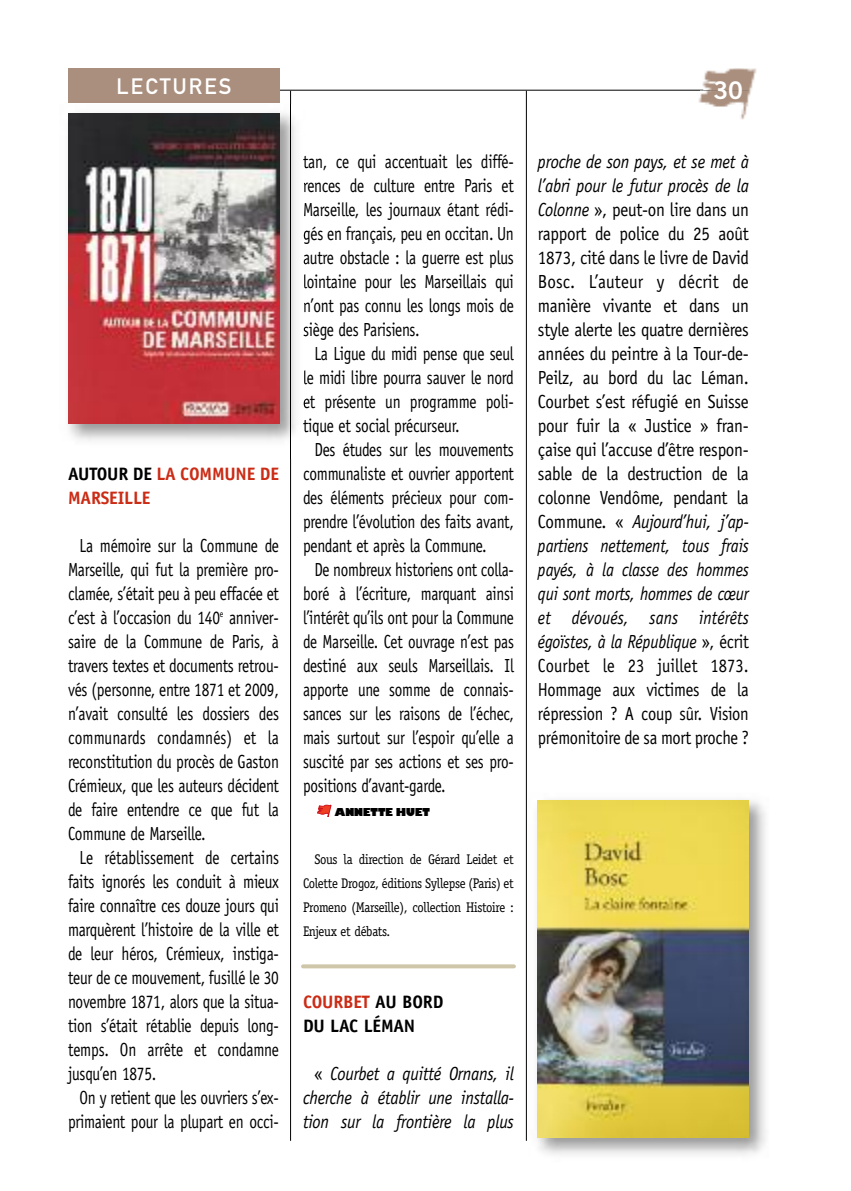
<style>
.page{position:relative;width:851px;height:1191px;background:#fff}
.page>*{position:absolute;margin:0;border:0;box-sizing:border-box;transform-origin:0 0}
.t1{font:24.4px "Trade Gothic Bold Two";color:#fff}
.t2{font:22px "DIN Mittelschrift";letter-spacing:.095em;color:#fff}
.t3{font:19px "Officina Sans";letter-spacing:-.015em;color:#000;scale:.81 1}
.t4{font:19px/24px "Officina Sans";letter-spacing:-.015em;color:#000;text-align:justify;scale:.9 1}
.t5{font:19px "Officina Sans";letter-spacing:-.015em;color:#000;scale:.8 1}
.t6{font:italic 19px/24px "Officina Sans";letter-spacing:-.015em;color:#000;text-align:center;scale:.9 1}
.t7{font:19px "Officina Sans";letter-spacing:.005em;color:#000;scale:.81 1}
.t8{font:700 18px/24px "Officina Sans";letter-spacing:-.01em;color:#cb2c16}
.t9{font:700 18px/24px "Officina Sans";letter-spacing:-.01em;color:#000}
.t10{font:14px/24px "Officina Serif";letter-spacing:-.025em;color:#000;text-align:justify;scale:.91 1}
.t11{font:800 12px "Chantilly UB";color:#000}
.s1{color:#000}
.s2{color:#cb2c16}
.s3{font-style:normal}
.s4{font-style:italic}
</style>
<div class="page">
<svg style="left:303px;top:964px;width:211px;height:4px"></svg>
<svg style="left:317px;top:805px;width:14px;height:11px"></svg>
<hr style="left:68px;top:90px;width:680px;height:1px;background:#000">
<img style="left:697px;top:68px;width:60px;height:52px">
<img style="left:702px;top:90px;width:46px;height:1px">
<div style="left:68px;top:68px;width:212px;height:34px;background:#aa8f7e"></div>
<hr style="left:290px;top:91px;width:1px;height:1049px;background:#000">
<hr style="left:526px;top:91px;width:1px;height:1049px;background:#000">
<img style="left:537px;top:745px;width:229px;height:410px">
<img style="left:539px;top:745px;width:57px;height:3px">
<img style="left:537px;top:800px;width:211px;height:337px">
<svg style="left:303px;top:156px;width:2px;height:12px"></svg>
<svg style="left:304px;top:203px;width:1px;height:13px"></svg>
<svg style="left:304px;top:274px;width:1px;height:14px"></svg>
<svg style="left:303px;top:327px;width:2px;height:10px"></svg>
<svg style="left:304px;top:370px;width:1px;height:14px"></svg>
<svg style="left:303px;top:399px;width:2px;height:9px"></svg>
<svg style="left:303px;top:420px;width:2px;height:12px"></svg>
<img style="left:68px;top:113px;width:212px;height:311px">
<p class="t2" style="left:117px;top:78px;width:116px">LECTURES</p>
<p class="t1" style="left:713px;top:82px;width:31px">30</p>
<p class="t8" style="left:68px;top:463px;width:212px"><span class="s1">AUTOUR DE</span> LA COMMUNE DE<br>MARSEILLE</p>
<p class="t3" style="left:79px;top:538px;width:248px">La mémoire sur la Commune de</p>
<p class="t3" style="left:68px;top:562px;width:262px">Marseille, qui fut la première pro-</p>
<p class="t3" style="left:68px;top:586px;width:262px">clamée, s’était peu à peu effacée et</p>
<p class="t3" style="left:68px;top:610px;width:262px">c’est à l’occasion du 140<sup>e</sup> anniver-</p>
<p class="t3" style="left:68px;top:634px;width:262px">saire de la Commune de Paris, à</p>
<p class="t3" style="left:68px;top:658px;width:262px">travers textes et documents retrou-</p>
<p class="t3" style="left:68px;top:682px;width:262px">vés (personne, entre 1871 et 2009,</p>
<p class="t3" style="left:68px;top:706px;width:262px">n’avait consulté les dossiers des</p>
<p class="t7" style="left:68px;top:730px;width:262px">communards condamnés) et la</p>
<p class="t3" style="left:68px;top:754px;width:262px">reconstitution du procès de Gaston</p>
<p class="t3" style="left:68px;top:778px;width:262px">Crémieux, que les auteurs décident</p>
<p class="t3" style="left:68px;top:802px;width:262px">de faire entendre ce que fut la</p>
<p class="t3" style="left:68px;top:826px;width:171px">Commune de Marseille.</p>
<p class="t3" style="left:79px;top:850px;width:248px">Le rétablissement de certains</p>
<p class="t3" style="left:68px;top:874px;width:262px">faits ignorés les conduit à mieux</p>
<p class="t3" style="left:68px;top:898px;width:262px">faire connaître ces douze jours qui</p>
<p class="t3" style="left:68px;top:922px;width:262px">marquèrent l’histoire de la ville et</p>
<p class="t3" style="left:68px;top:946px;width:262px">de leur héros, Crémieux, instiga-</p>
<p class="t3" style="left:68px;top:970px;width:262px">teur de ce mouvement, fusillé le 30</p>
<p class="t3" style="left:68px;top:994px;width:262px">novembre 1871, alors que la situa-</p>
<p class="t3" style="left:68px;top:1018px;width:262px">tion s’était rétablie depuis long-</p>
<p class="t3" style="left:68px;top:1042px;width:262px">temps. On arrête et condamne</p>
<p class="t3" style="left:68px;top:1066px;width:111px">jusqu’en 1875.</p>
<p class="t3" style="left:79px;top:1090px;width:248px">On y retient que les ouvriers s’ex-</p>
<p class="t3" style="left:68px;top:1114px;width:262px">primaient pour la plupart en occi-</p>
<p class="t3" style="left:303px;top:154px;width:262px">tan, ce qui accentuait les diffé-</p>
<p class="t3" style="left:303px;top:178px;width:262px">rences de culture entre Paris et</p>
<p class="t3" style="left:303px;top:202px;width:262px">Marseille, les journaux étant rédi-</p>
<p class="t3" style="left:303px;top:226px;width:262px">gés en français, peu en occitan. Un</p>
<p class="t3" style="left:303px;top:250px;width:262px">autre obstacle : la guerre est plus</p>
<p class="t3" style="left:303px;top:274px;width:262px">lointaine pour les Marseillais qui</p>
<p class="t3" style="left:303px;top:298px;width:262px">n’ont pas connu les longs mois de</p>
<p class="t3" style="left:303px;top:322px;width:145px">siège des Parisiens.</p>
<p class="t3" style="left:314px;top:346px;width:248px">La Ligue du midi pense que seul</p>
<p class="t3" style="left:303px;top:370px;width:262px">le midi libre pourra sauver le nord</p>
<p class="t3" style="left:303px;top:394px;width:262px">et présente un programme poli-</p>
<p class="t3" style="left:303px;top:418px;width:195px">tique et social précurseur.</p>
<p class="t3" style="left:314px;top:442px;width:248px">Des études sur les mouvements</p>
<p class="t3" style="left:303px;top:466px;width:262px">communaliste et ouvrier apportent</p>
<p class="t3" style="left:303px;top:490px;width:262px">des éléments précieux pour com-</p>
<p class="t3" style="left:303px;top:514px;width:262px">prendre l’évolution des faits avant,</p>
<p class="t3" style="left:303px;top:538px;width:228px">pendant et après la Commune.</p>
<p class="t5" style="left:314px;top:562px;width:251px">De nombreux historiens ont colla-</p>
<p class="t5" style="left:303px;top:586px;width:265px">boré à l’écriture, marquant ainsi</p>
<p class="t5" style="left:303px;top:610px;width:265px">l’intérêt qu’ils ont pour la Commune</p>
<p class="t5" style="left:303px;top:634px;width:265px">de Marseille. Cet ouvrage n’est pas</p>
<p class="t5" style="left:303px;top:658px;width:265px">destiné aux seuls Marseillais. Il</p>
<p class="t5" style="left:303px;top:682px;width:265px">apporte une somme de connais-</p>
<p class="t5" style="left:303px;top:706px;width:265px">sances sur les raisons de l’échec,</p>
<p class="t5" style="left:303px;top:730px;width:265px">mais surtout sur l’espoir qu’elle a</p>
<p class="t5" style="left:303px;top:754px;width:265px">suscité par ses actions et ses pro-</p>
<p class="t5" style="left:303px;top:778px;width:180px">positions d’avant-garde.</p>
<p class="t11" style="left:335px;top:805px;width:96px">ANNETTE HUET</p>
<p class="t10" style="left:303px;top:847px;width:233px;text-indent:11px">Sous la direction de Gérard Leidet et Colette Drogoz, éditions Syllepse (Paris) et Promeno (Marseille), collection Histoire :<br>Enjeux et débats.</p>
<p class="t9" style="left:303px;top:991px;width:142px"><span class="s2">COURBET</span> AU BORD<br>DU LAC LÉMAN</p>
<p class="t6" style="left:303px;top:1063px;width:236px"><span class="s3">«</span> Courbet a quitté Ornans, il cherche à établir une installa&shy;tion sur la frontière la plus</p>
<p class="t4" style="left:538px;top:151px;width:236px"><span class="s4">proche de son pays, et se met à l’abri pour le futur procès de la Colonne</span> », peut-on lire dans un rapport de police du 25 août 1873, cité dans le livre de David Bosc. L’auteur y décrit de manière vivante et dans un style alerte les quatre dernières années du peintre à la Tour-de-Peilz, au bord du lac Léman.<br>Courbet s’est réfugié en Suisse pour fuir la « Justice » fran&shy;çaise qui l’accuse d’être respon&shy;sable de la destruction de la colonne Vendôme, pendant la Commune. « <span class="s4">Aujourd’hui, j’ap&shy;partiens nettement, tous frais payés, à la classe des hommes qui sont morts, hommes de cœur et dévoués, sans intérêts égoïstes, à la République</span> », écrit Courbet le 23 juillet 1873.<br>Hommage aux victimes de la répression ? A coup sûr. Vision prémonitoire de sa mort proche ?</p>
</div>
